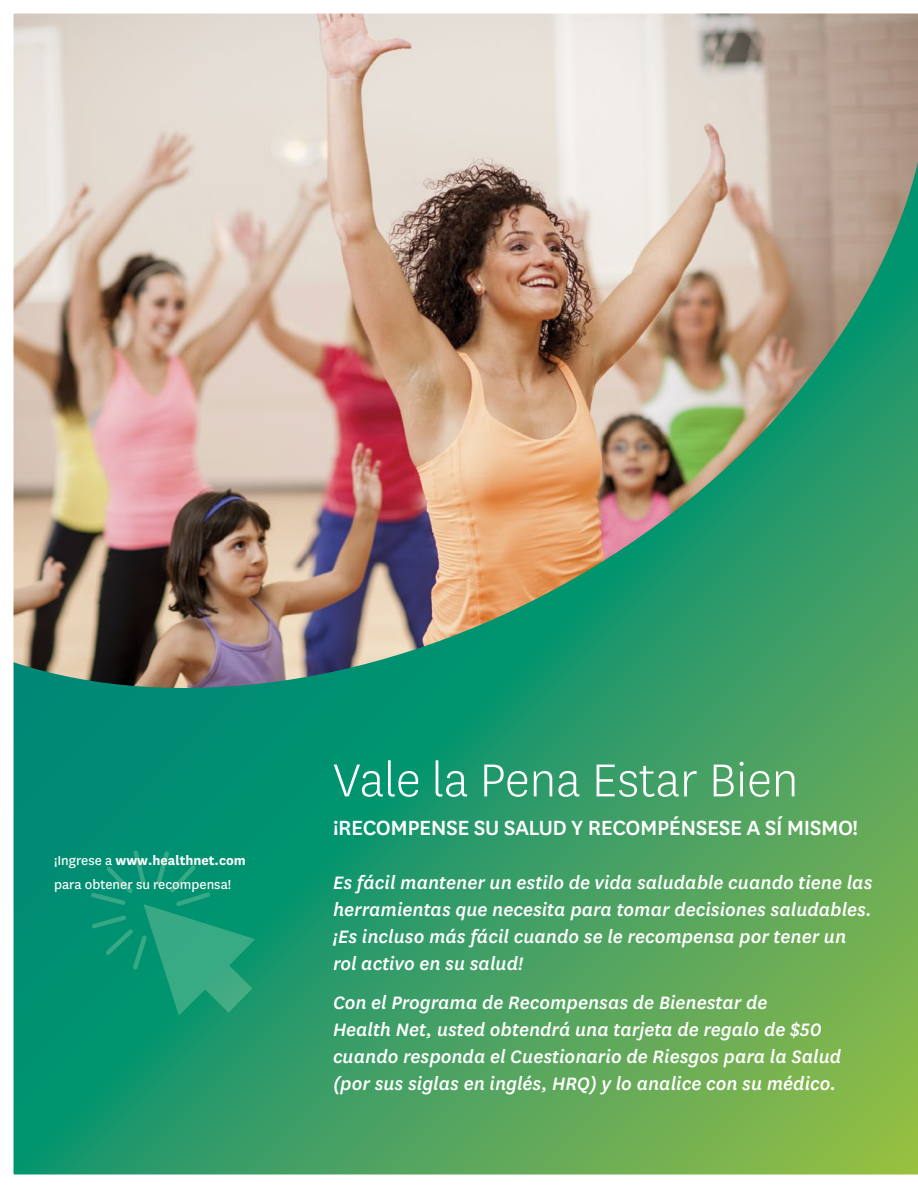
<style>
.page{position:relative;width:918px;height:1188px;background:#fff}
.page>*{position:absolute;margin:0;border:0;box-sizing:border-box;transform-origin:0 0}
.t1{font:300 54px "Centene Sans";color:#fff}
.t2{font:500 24px "Centene Sans";letter-spacing:-.02em;color:#fff}
.t3{font:italic 500 21px/27px "Centene Sans";color:#fff}
.t4{font:15px/24px "Centene Sans";color:#fff}
.s1{font-weight:700}
</style>
<div class="page">
<img style="left:13px;top:13px;width:905px;height:1162px">
<svg style="left:91px;top:850px;width:164px;height:166px;background:#129976"></svg>
<p class="t4" style="left:54px;top:847px;width:193px">¡Ingrese a <span class="s1">www.healthnet.com </span>para obtener su recompensa!</p>
<h3 class="t1" style="left:333px;top:746px;width:467px">Vale la Pena Estar Bien</h3>
<h4 class="t2" style="left:333px;top:812px;width:527px">¡RECOMPENSE SU SALUD Y RECOMPÉNSESE A SÍ MISMO!</h4>
<p class="t3" style="left:333px;top:868px;width:541px">Es fácil mantener un estilo de vida saludable cuando tiene las herramientas que necesita para tomar decisiones saludables. ¡Es incluso más fácil cuando se le recompensa por tener un rol activo en su salud!</p>
<p class="t3" style="left:333px;top:989px;width:510px">Con el Programa de Recompensas de Bienestar de<br>Health Net, usted obtendrá una tarjeta de regalo de $50 cuando responda el Cuestionario de Riesgos para la Salud (por sus siglas en inglés, HRQ) y lo analice con su médico.</p>
</div>
